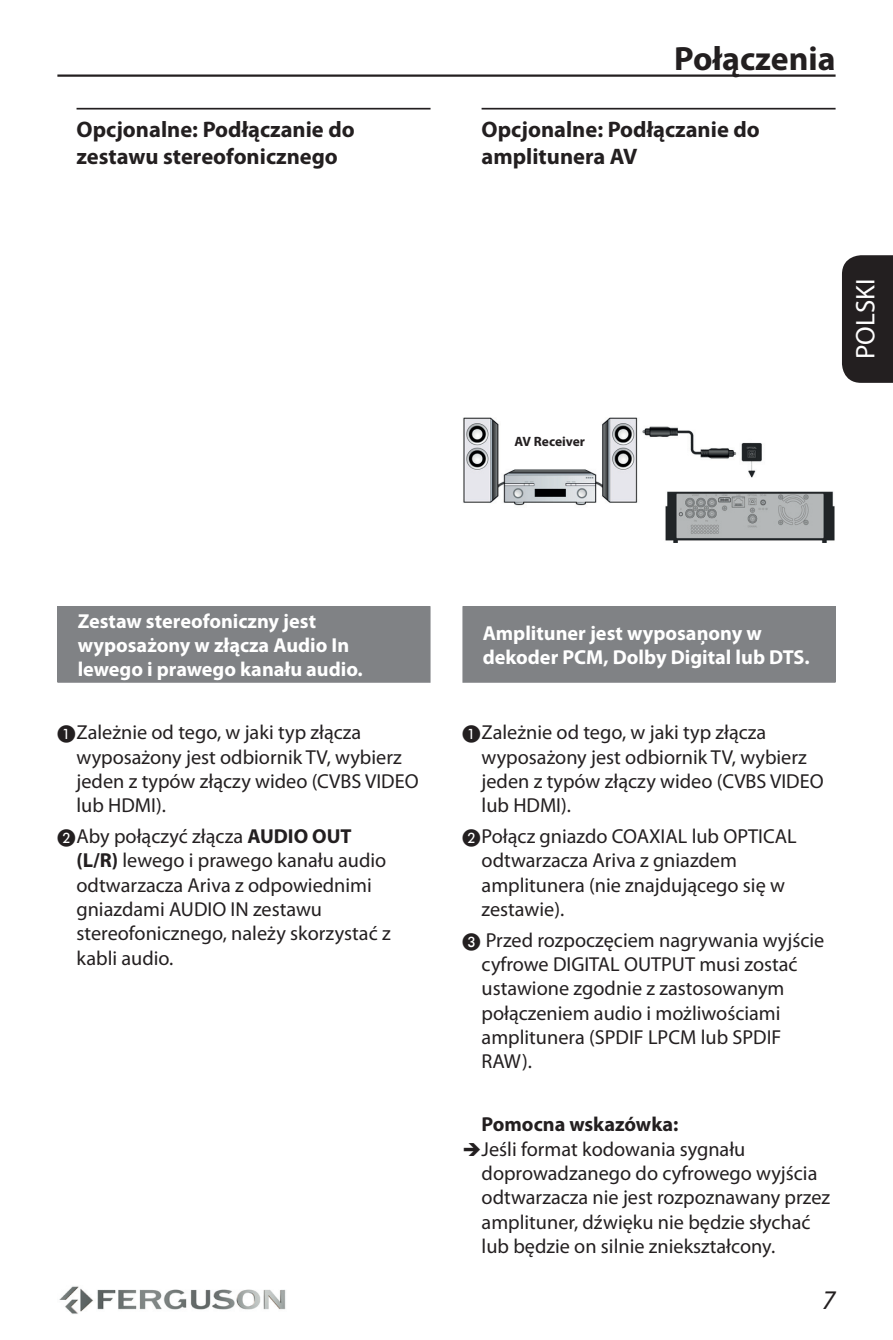
<style>
.page{position:relative;width:893px;height:1340px;background:#fff}
.page>*{position:absolute;margin:0;border:0;box-sizing:border-box;transform-origin:0 0}
.t1{font:700 33.75px "Myriad Pro";color:#231f20}
.t2{font:27px "Myriad Pro";color:#fff}
.t3{font:italic 27px "Myriad Pro";color:#231f20}
.t4{font:700 22.5px/27px "Myriad Pro";color:#231f20}
.t5{font:20.25px/24.3px "Myriad Pro";color:#231f20}
.t6{font:700 20.25px/24.3px "Myriad Pro";color:#fff}
.t7{font:700 20.25px "Myriad Pro";color:#231f20}
.t8{font:700 13.5px "Myriad Pro";color:#231f20}
.s1{font-family:"Philips Pi Roman";font-size:18px}
.s2{font-weight:700}
</style>
<div class="page">
<img style="left:59px;top:1286px;width:227px;height:28px">
<img style="left:463px;top:417px;width:372px;height:125px">
<div style="left:842px;top:255px;width:51px;height:128px;background:#231f20"></div>
<hr style="left:57px;top:74px;width:779px;height:3px;background:#231f20">
<hr style="left:77px;top:108px;width:354px;height:1px;background:#231f20">
<div style="left:58px;top:606px;width:372px;height:76px;background:#808285"></div>
<hr style="left:482px;top:108px;width:354px;height:1px;background:#231f20">
<div style="left:463px;top:606px;width:372px;height:76px;background:#808285"></div>
<p class="t4" style="left:77px;top:115px;width:280px">Opcjonalne: Podłączanie do zestawu stereofonicznego</p>
<h1 class="t1" style="left:674px;top:37px;width:163px">Połączenia</h1>
<p class="t4" style="left:482px;top:115px;width:280px">Opcjonalne: Podłączanie do amplitunera AV</p>
<p class="t8" style="left:515px;top:433px;width:72px">AV Receiver</p>
<h2 class="t2" style="left:849px;top:359px;width:82px;rotate:-90deg">POLSKI</h2>
<p class="t6" style="left:78px;top:608px;width:286px">Zestaw stereofoniczny jest wyposażony w złącza Audio In lewego i prawego kanału audio.</p>
<p class="t5" style="left:77px;top:720px;width:344px;text-indent:-19px"><span class="s1">A</span>Zależnie od tego, w jaki typ złącza wyposażony jest odbiornik TV, wybierz jeden z typów złączy wideo (CVBS VIDEO lub HDMI).</p>
<p class="t5" style="left:77px;top:823px;width:316px;text-indent:-19px"><span class="s1">B</span>Aby połączyć złącza <span class="s2">AUDIO OUT (L/R)</span> lewego i prawego kanału audio odtwarzacza Ariva z odpowiednimi gniazdami AUDIO IN zestawu stereofonicznego, należy skorzystać z kabli audio.</p>
<p class="t6" style="left:483px;top:620px;width:329px">Amplituner jest wyposaņony w dekoder PCM, Dolby Digital lub DTS.</p>
<p class="t5" style="left:482px;top:720px;width:344px;text-indent:-19px"><span class="s1">A</span>Zależnie od tego, w jaki typ złącza wyposażony jest odbiornik TV, wybierz jeden z typów złączy wideo (CVBS VIDEO lub HDMI).</p>
<p class="t5" style="left:482px;top:823px;width:317px;text-indent:-19px"><span class="s1">B</span>Połącz gniazdo COAXIAL lub OPTICAL odtwarzacza Ariva z gniazdem amplitunera (nie znajdującego się w zestawie).</p>
<p class="t5" style="left:482px;top:927px;width:344px;text-indent:-19px"><span class="s1">C</span> Przed rozpoczęciem nagrywania wyjście cyfrowe DIGITAL OUTPUT musi zostać ustawione zgodnie z zastosowanym połączeniem audio i możliwościami amplitunera (SPDIF LPCM lub SPDIF<br>RAW).</p>
<p class="t7" style="left:482px;top:1111px;width:198px">Pomocna wskazówka:</p>
<p class="t5" style="left:482px;top:1136px;width:350px;text-indent:-19px">➔Jeśli format kodowania sygnału doprowadzanego do cyfrowego wyjścia odtwarzacza nie jest rozpoznawany przez amplituner, dźwięku nie będzie słychać lub będzie on silnie zniekształcony.</p>
<h2 class="t3" style="left:822px;top:1283px;width:15px">7</h2>
</div>
